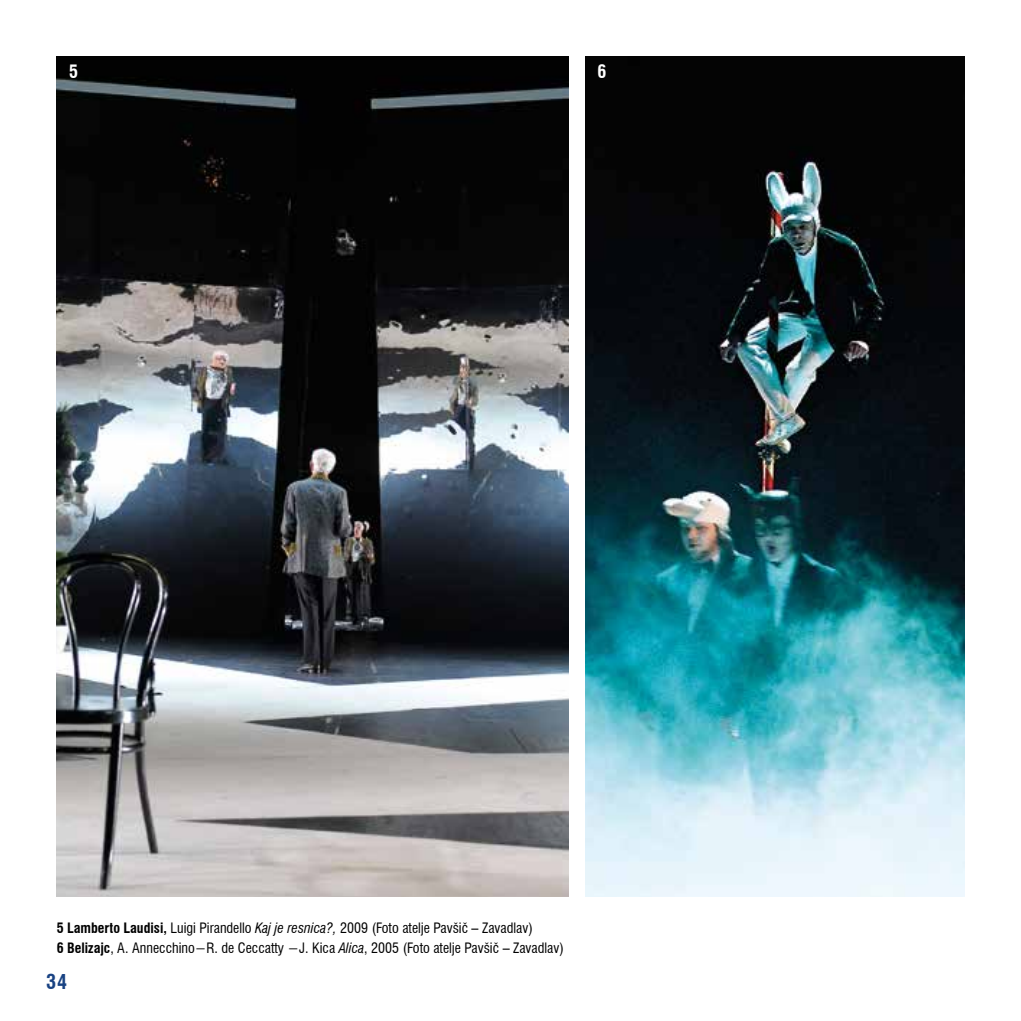
<style>
.page{position:relative;width:1021px;height:1021px;background:#fff}
.page>*{position:absolute;margin:0;border:0;box-sizing:border-box;transform-origin:0 0}
.t1{font:700 condensed 20px "Swiss 721 BT";color:#194383}
.t2{font:700 condensed 18px "Swiss 721 BT";color:#fff}
.t3{font:condensed 14px/20px "Swiss 721 BT";color:#000}
.s1{font-weight:700}
.s2{font-style:italic}
</style>
<div class="page">
<img style="left:585px;top:57px;width:379px;height:839px">
<img style="left:57px;top:57px;width:511px;height:839px">
<p class="t2" style="left:69px;top:60px;width:10px">5</p>
<p class="t2" style="left:597px;top:60px;width:10px">6</p>
<p class="t3" style="left:57px;top:917px;width:508px"><span class="s1">5 Lamberto Laudisi,</span> Luigi Pirandello <span class="s2">Kaj je resnica?,</span> 2009 (Foto atelje Pavšič – Zavadlav)<br><span class="s1">6 Belizajc</span>, A. Annecchino−R. de Ceccatty −J. Kica <span class="s2">Alica</span>, 2005 (Foto atelje Pavšič – Zavadlav)</p>
<h1 class="t1" style="left:46px;top:969px;width:22px">34</h1>
</div>
